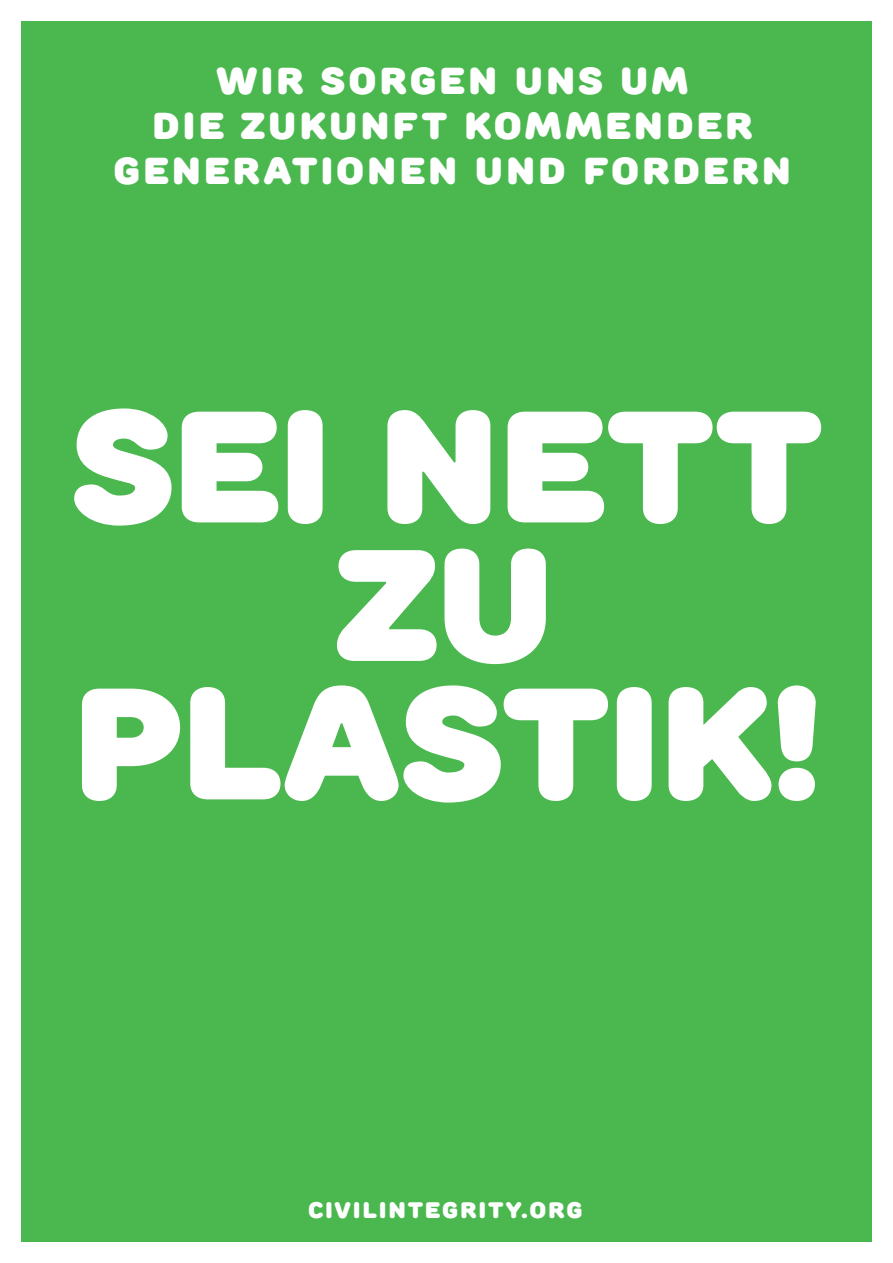
<style>
.page{position:relative;width:893px;height:1263px;background:#fff}
.page>*{position:absolute;margin:0;border:0;box-sizing:border-box;transform-origin:0 0}
.t1{font:900 158.25px/138.4px "Rounds";letter-spacing:-.01em;color:#fff;text-align:center}
.t2{font:900 37.5px/45px "Rounds";letter-spacing:.08em;color:#fff;text-align:center}
.t3{font:900 22.5px "Rounds";letter-spacing:.085em;color:#fff}
</style>
<div class="page">
<div style="left:21px;top:21px;width:851px;height:1221px;background:#4ab84f"></div>
<p class="t2" style="left:113px;top:56px;width:679px">WIR SORGEN UNS UM<br>DIE ZUKUNFT KOMMENDER<br>GENERATIONEN UND FORDERN</p>
<h1 class="t1" style="left:72px;top:390px;width:751px">SEI NETT<br>ZU<br>PLASTIK!</h1>
<p class="t3" style="left:308px;top:1195px;width:276px">CIVILINTEGRITY.ORG</p>
</div>
